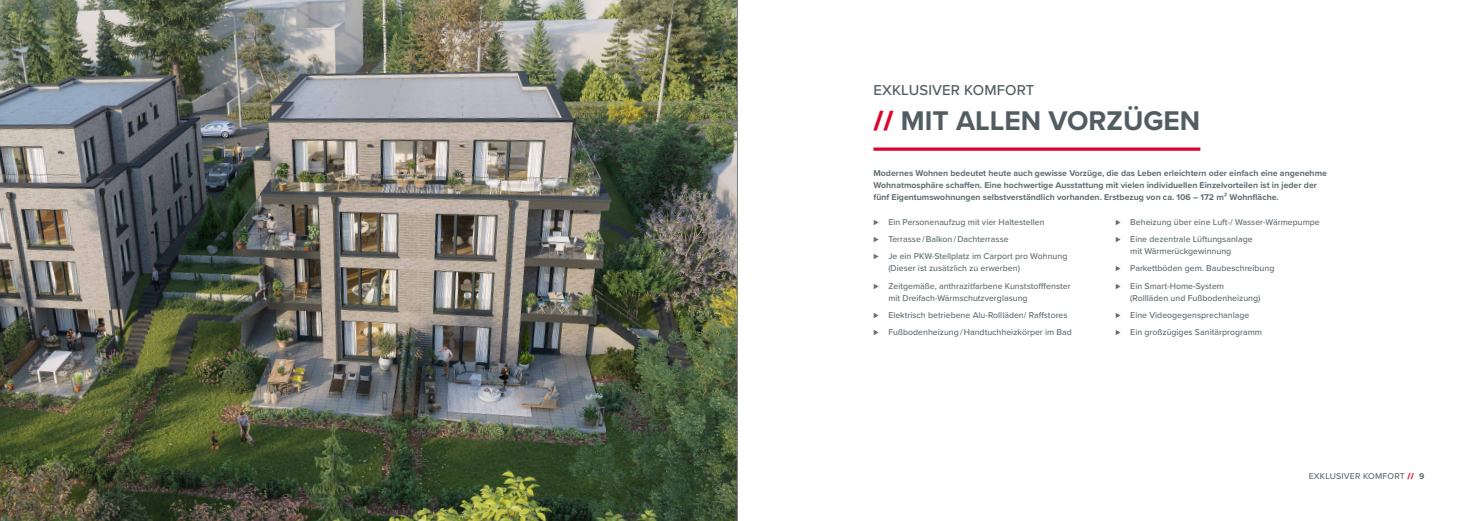
<style>
.page{position:relative;width:1474px;height:521px;background:#fff}
.page>*{position:absolute;margin:0;border:0;box-sizing:border-box;transform-origin:0 0}
.t1{font:700 28px "Proxima Nova";color:#525d62}
.t2{font:500 14.88px "Proxima Nova";letter-spacing:.01em;color:#525d62}
.t3{font:500 8.75px/17.2px "Proxima Nova";color:#636d72}
.t4{font:700 8.75px/12.2px "Proxima Nova";color:#636d72}
.t5{font:500 8.75px "Proxima Nova";letter-spacing:.02em;color:#636d72}
.s1{font-weight:900;color:#dd052d}
.s2{font-weight:700}
</style>
<div class="page">
<hr style="left:737px;top:0;width:1px;height:521px;background:#000">
<img style="left:0;top:0;width:737px;height:521px">
<svg style="left:873px;top:147px;width:327px;height:4px"></svg>
<h2 class="t2" style="left:873px;top:79px;width:162px">EXKLUSIVER KOMFORT</h2>
<h1 class="t1" style="left:873px;top:100px;width:328px"><span class="s1">//</span> MIT ALLEN VORZÜGEN</h1>
<p class="t4" style="left:873px;top:166px;width:455px">Modernes Wohnen bedeutet heute auch gewisse Vorzüge, die das Leben erleichtern oder einfach eine angenehme<br>Wohnatmosphäre schaffen. Eine hochwertige Ausstattung mit vielen individuellen Einzelvorteilen ist in jeder der fünf Eigentumswohnungen selbstverständlich vorhanden. Erstbezug von ca. 106 – 172 m² Wohnfläche.</p>
<p class="t3" style="left:873px;top:213px;width:195px">⊲ Ein Personenaufzug mit vier Haltestellen<br>⊲ Terrasse / Balkon / Dachterrasse<br>⊲ Je ein PKW-Stellplatz im Carport pro Wohnung</p>
<p class="t3" style="left:873px;top:259px;width:199px;text-indent:15px">(Dieser ist zusätzlich zu erwerben)<br>⊲ Zeitgemäße, anthrazitfarbene Kunststofffenster</p>
<p class="t3" style="left:873px;top:289px;width:200px;text-indent:15px">mit Dreifach-Wärmschutzverglasung<br>⊲ Elektrisch betriebene Alu-Rollläden/ Raffstores ⊲ Fußbodenheizung / Handtuchheizkörper im Bad</p>
<p class="t3" style="left:1115px;top:213px;width:206px">⊲ Beheizung über eine Luft-/ Wasser-Wärmepumpe ⊲ Eine dezentrale Lüftungsanlage</p>
<p class="t3" style="left:1115px;top:242px;width:160px;text-indent:15px">mit Wärmerückgewinnung<br>⊲ Parkettböden gem. Baubeschreibung ⊲ Ein Smart-Home-System</p>
<p class="t3" style="left:1115px;top:289px;width:148px;text-indent:15px">(Rollläden und Fußbodenheizung) ⊲ Eine Videogegensprechanlage<br>⊲ Ein großzügiges Sanitärprogramm</p>
<p class="t5" style="left:1308px;top:469px;width:117px">EXKLUSIVER KOMFORT <span class="s1">//</span> <span class="s2">9</span></p>
</div>
